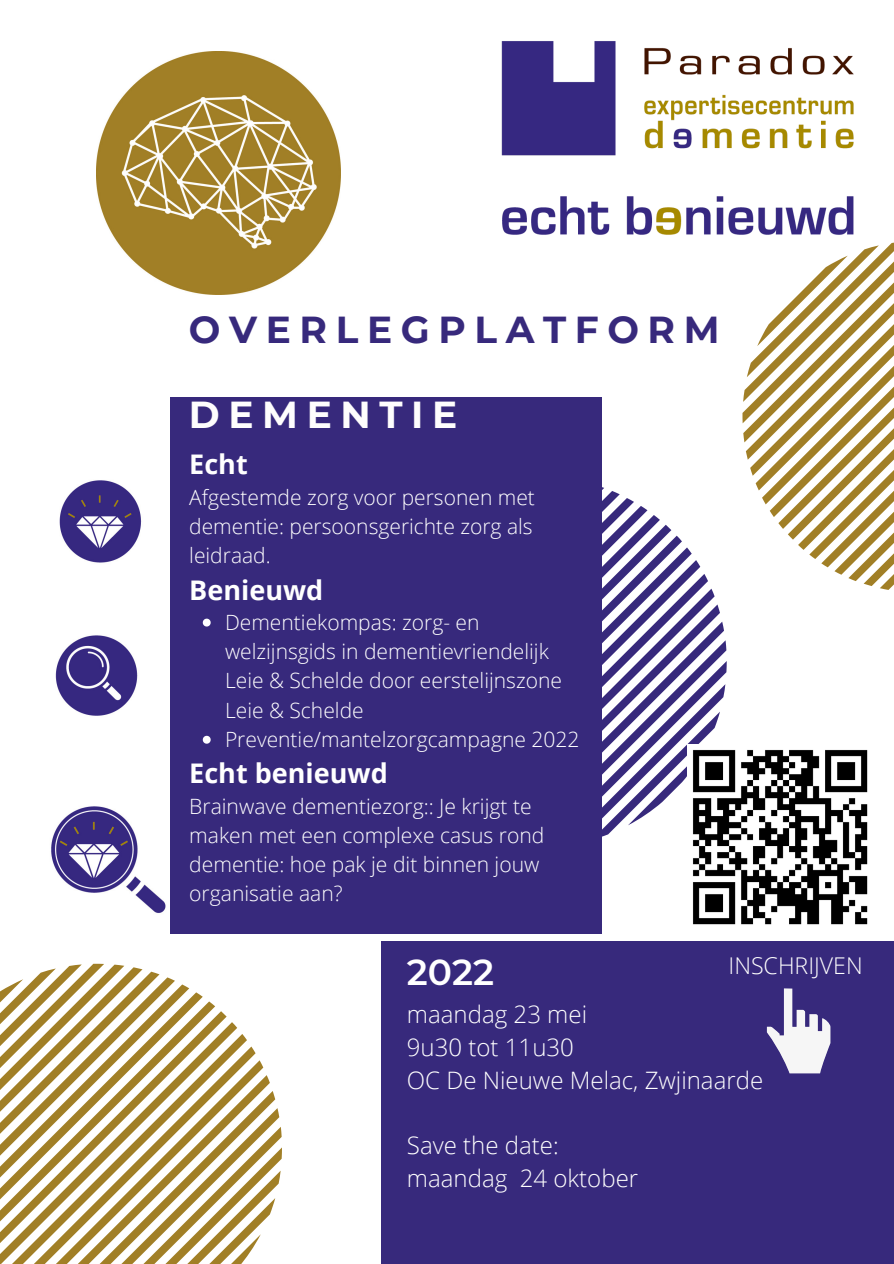
<style>
.page{position:relative;width:894px;height:1264px;background:#fff}
.page>*{position:absolute;margin:0;border:0;box-sizing:border-box;transform-origin:0 0}
.t1{font:700 37.5px "Montserrat";letter-spacing:.23em;color:#37297c}
.t2{font:700 37.5px "Montserrat";letter-spacing:.23em;color:#fefdfd}
.t3{font:600 36px "Montserrat";color:#fff}
.t4{font:700 27px "Open Sans";color:#fff}
.t5{font:300 24px "Open Sans";color:#fff}
.t6{font:300 23.1px "Open Sans";color:#fff}
.t7{font:300 21.15px/29.2px "Open Sans";color:#fff}
.t8{font:300 21px/29.2px "Open Sans";color:#fff}
</style>
<div class="page">
<svg style="left:742px;top:276px;width:151px;height:314px"></svg>
<svg style="left:601px;top:477px;width:125px;height:369px"></svg>
<div style="left:170px;top:397px;width:431px;height:536px;background:#37297c"></div>
<svg style="left:0;top:963px;width:282px;height:300px"></svg>
<img style="left:97px;top:51px;width:243px;height:244px">
<img style="left:59px;top:480px;width:83px;height:83px">
<img style="left:55px;top:635px;width:83px;height:81px">
<img style="left:51px;top:806px;width:115px;height:107px">
<div style="left:381px;top:940px;width:512px;height:323px;background:#37297c"></div>
<svg style="left:766px;top:988px;width:65px;height:86px"></svg>
<img style="left:501px;top:41px;width:392px;height:235px">
<img style="left:687px;top:744px;width:181px;height:181px">
<svg style="left:203px;top:618px;width:8px;height:8px"></svg>
<svg style="left:203px;top:735px;width:8px;height:8px"></svg>
<p class="t1" style="left:189px;top:306px;width:532px">OVERLEGPLATFORM</p>
<p class="t2" style="left:189px;top:392px;width:270px">DEMENTIE</p>
<p class="t4" style="left:189px;top:445px;width:60px">Echt</p>
<p class="t8" style="left:189px;top:482px;width:347px;text-align:justify">Afgestemde zorg voor personen met dementie: persoonsgerichte zorg als leidraad.</p>
<p class="t4" style="left:189px;top:570px;width:135px">Benieuwd</p>
<p class="t8" style="left:225px;top:607px;width:338px">Dementiekompas: zorg- en welzijnsgids in dementievriendelijk<br>Leie &amp; Schelde door eerstelijnszone<br>Leie &amp; Schelde</p>
<p class="t8" style="left:225px;top:724px;width:356px">Preventie/mantelzorgcampagne 2022</p>
<p class="t4" style="left:189px;top:754px;width:200px">Echt benieuwd</p>
<p class="t7" style="left:189px;top:790px;width:356px">Brainwave dementiezorg:: Je krijgt te maken met een complexe casus rond dementie: hoe pak je dit binnen jouw organisatie aan?</p>
<p class="t6" style="left:728px;top:949px;width:136px">INSCHRIJVEN</p>
<p class="t3" style="left:407px;top:950px;width:89px">2022</p>
<p class="t5" style="left:407px;top:997px;width:182px">maandag 23 mei</p>
<p class="t5" style="left:407px;top:1030px;width:168px">9u30 tot 11u30</p>
<p class="t5" style="left:407px;top:1062px;width:358px">OC De Nieuwe Melac, Zwjinaarde</p>
<p class="t5" style="left:407px;top:1128px;width:153px">Save the date:</p>
<p class="t5" style="left:407px;top:1160px;width:233px">maandag 24 oktober</p>
</div>
